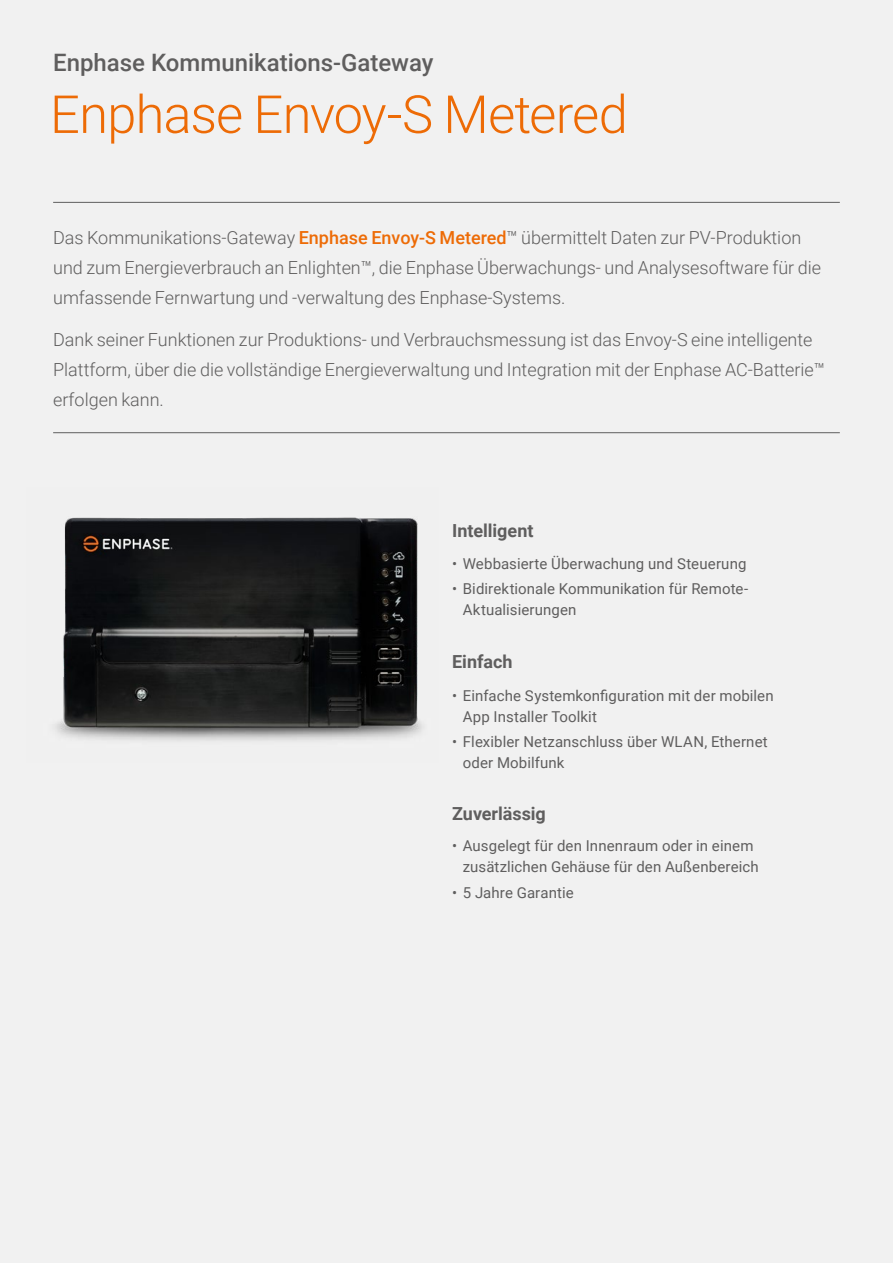
<style>
.page{position:relative;width:893px;height:1263px;background:#f1f1f1}
.page>*{position:absolute;margin:0;border:0;box-sizing:border-box;transform-origin:0 0}
.t1{font:300 52.5px "Roboto";letter-spacing:-.015em;color:#ed6b06}
.t2{font:500 24px "Roboto";color:#5f5e5e}
.t3{font:300 18px/30px "Roboto";color:#5f5e5e}
.t4{font:700 18px "Roboto";color:#5f5e5e}
.t5{font:15px/21px "Roboto";letter-spacing:.005em;color:#5f5e5e}
.s1{font-weight:500;color:#ed6b06}
</style>
<div class="page">
<img style="left:55px;top:517px;width:367px;height:224px">
<hr style="left:53px;top:202px;width:787px;height:1px;background:#5f5e5e">
<hr style="left:53px;top:432px;width:787px;height:1px;background:#5f5e5e">
<h2 class="t2" style="left:53px;top:46px;width:382px">Enphase Kommunikations-Gateway</h2>
<h1 class="t1" style="left:50px;top:77px;width:579px">Enphase Envoy-S Metered</h1>
<p class="t3" style="left:53px;top:222px;width:769px">Das Kommunikations-Gateway <span class="s1">Enphase Envoy-S Metered</span>™ übermittelt Daten zur PV-Produktion und zum Energieverbrauch an Enlighten™, die Enphase Überwachungs- und Analysesoftware für die umfassende Fernwartung und -verwaltung des Enphase-Systems.</p>
<p class="t3" style="left:53px;top:324px;width:773px">Dank seiner Funktionen zur Produktions- und Verbrauchsmessung ist das Envoy-S eine intelligente<br>Plattform, über die die vollständige Energieverwaltung und Integration mit der Enphase AC-Batterie™ erfolgen kann.</p>
<p class="t4" style="left:452px;top:518px;width:83px">Intelligent</p>
<p class="t5" style="left:452px;top:553px;width:296px">• Webbasierte Überwachung und Steuerung</p>
<p class="t5" style="left:463px;top:578px;width:287px;text-indent:-11px">• Bidirektionale Kommunikation für Remote-<br>Aktualisierungen</p>
<p class="t4" style="left:452px;top:649px;width:62px">Einfach</p>
<p class="t5" style="left:463px;top:685px;width:312px;text-indent:-11px">• Einfache Systemkonfiguration mit der mobilen<br>App Installer Toolkit</p>
<p class="t5" style="left:463px;top:731px;width:306px;text-indent:-11px">• Flexibler Netzanschluss über WLAN, Ethernet oder Mobilfunk</p>
<p class="t4" style="left:452px;top:800px;width:95px">Zuverlässig</p>
<p class="t5" style="left:463px;top:835px;width:297px;text-indent:-11px">• Ausgelegt für den Innenraum oder in einem zusätzlichen Gehäuse für den Außenbereich</p>
<p class="t5" style="left:452px;top:881px;width:123px">• 5 Jahre Garantie</p>
</div>
